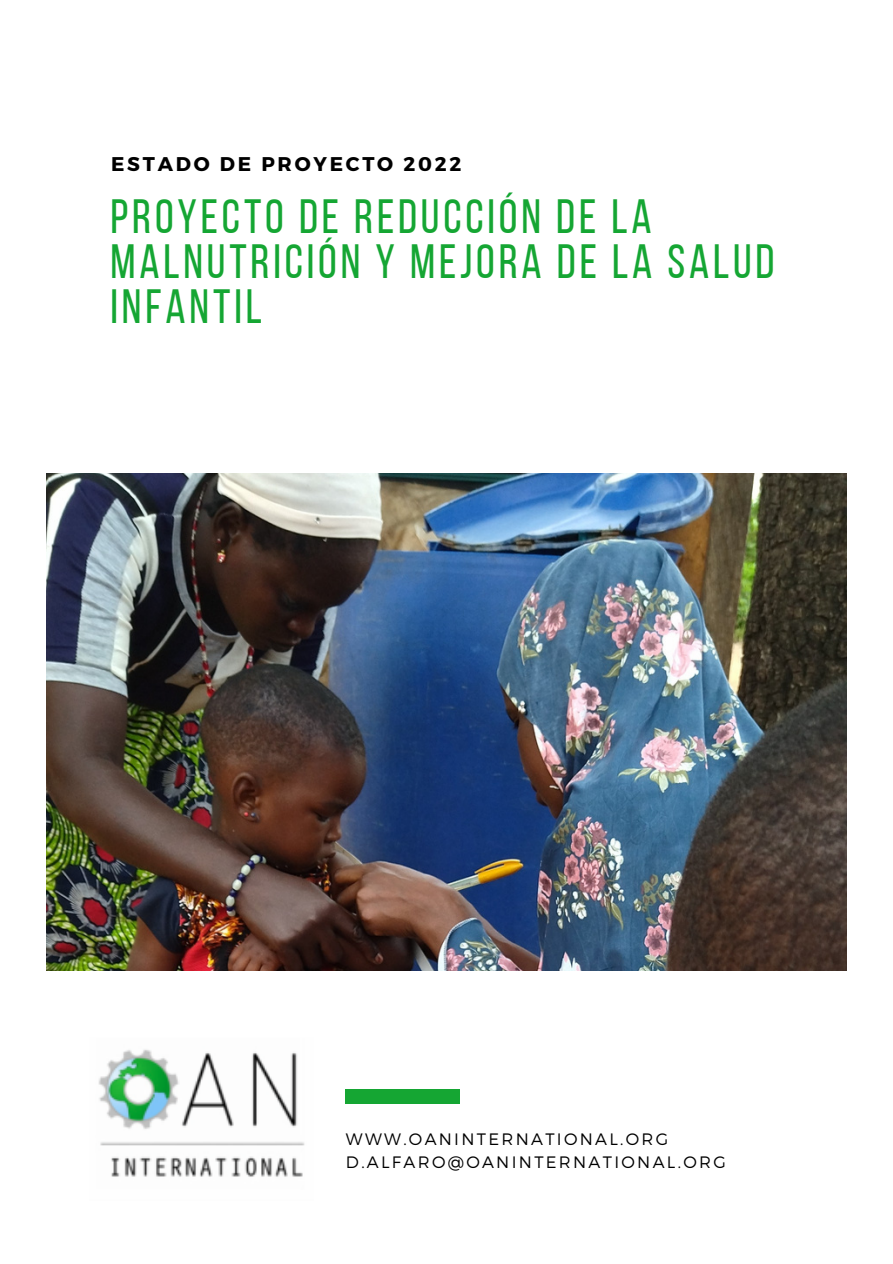
<style>
.page{position:relative;width:893px;height:1264px;background:#fff}
.page>*{position:absolute;margin:0;border:0;box-sizing:border-box;transform-origin:0 0}
.t1{font:48px/45px "Bebas Neue";letter-spacing:.08em;color:#15a633}
.t2{font:700 19.8px "Montserrat";letter-spacing:.14em;color:#000}
.t3{font:300 16.5px/22.5px "Montserrat";letter-spacing:.14em;color:#000}
</style>
<div class="page">
<img style="left:47px;top:473px;width:799px;height:497px">
<div style="left:345px;top:1089px;width:115px;height:14px;background:#15a633"></div>
<img style="left:98px;top:1049px;width:207px;height:128px">
<p class="t2" style="left:111px;top:151px;width:352px">ESTADO DE PROYECTO 2022</p>
<p class="t1" style="left:110px;top:199px;width:665px">PROYECTO DE REDUCCIÓN DE LA<br>MALNUTRICIÓN Y MEJORA DE LA SALUD<br>INFANTIL</p>
<p class="t3" style="left:346px;top:1127px;width:381px">WWW.OANINTERNATIONAL.ORG<br>D.ALFARO@OANINTERNATIONAL.ORG</p>
</div>
